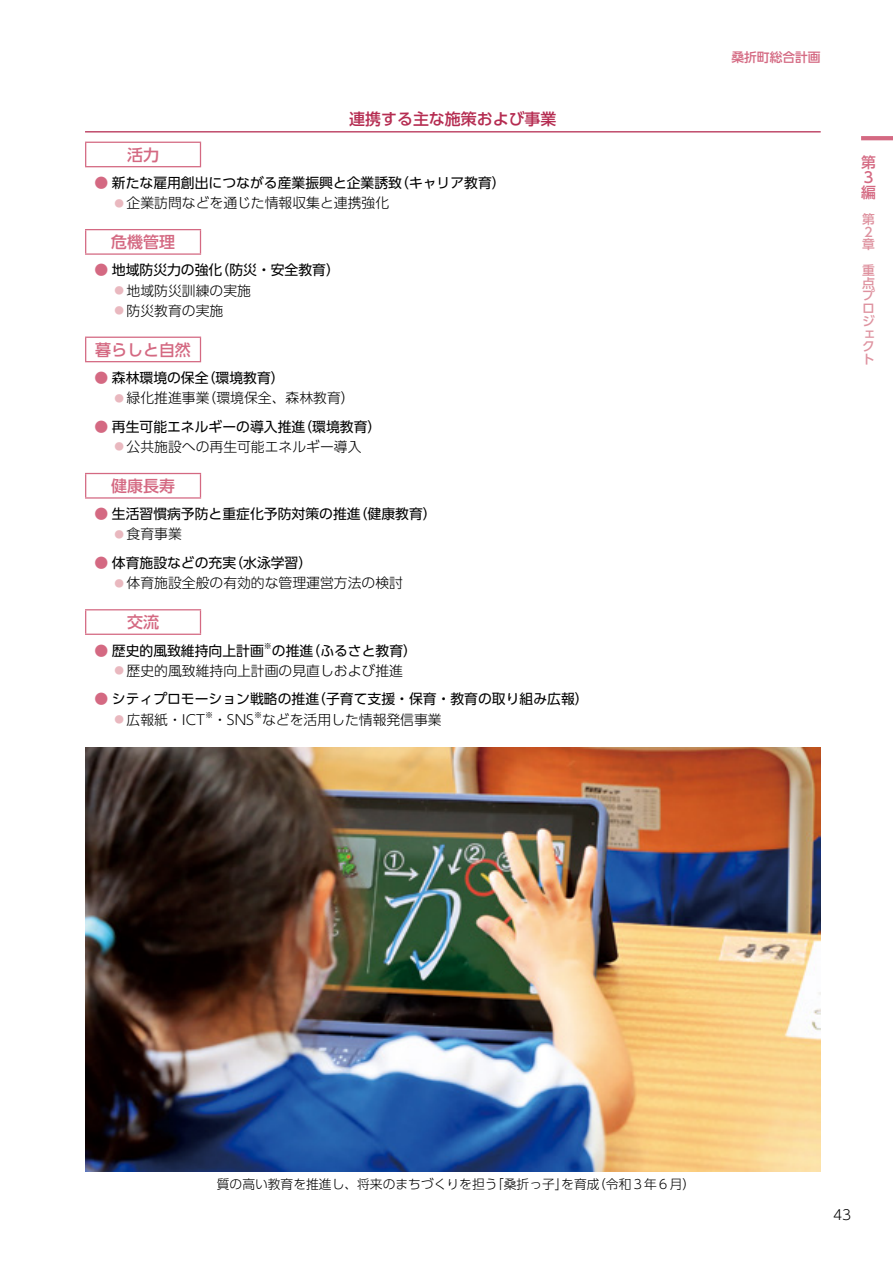
<style>
.page{position:relative;width:893px;height:1263px;background:#fff}
.page>*{position:absolute;margin:0;border:0;box-sizing:border-box;transform-origin:0 0}
.t1{font:500 15.9px "UD Shin Go Pr 6 N";color:#d46982}
.t2{font:500 15.9px "UD Shin Go Pr 6 N";color:#b52c51}
.t3{font:500 14.85px/14.9px "UD Shin Go Pr 6 N";color:#d46982}
.t4{font:13.8px "UD Shin Go Pr 6 N";color:#000}
.t5{font:300 13.8px "UD Shin Go Pr 6 N";color:#000}
.t6{font:300 12.75px "UD Shin Go Pr 6 N";color:#000}
.t7{font:500 12.75px/12.8px "UD Shin Go Pr 6 N";color:#de929f}
.t8{font:500 12.75px "UD Shin Go Pr 6 N";color:#d46982}
.t9{font:300 8.1px "UD Shin Go Pr 6 N";color:#000}
.t10{font:8.1px "UD Shin Go Pr 6 N";color:#000}
.s1{color:#d46982}
.s2{font-size:9.6px;color:#e9b8bf}
</style>
<div class="page">
<hr style="left:85px;top:131px;width:736px;height:1px;background:#b52c51">
<svg style="left:85px;top:143px;width:1px;height:23px"></svg>
<hr style="left:85px;top:142px;width:116px;height:1px;background:#d46982">
<svg style="left:200px;top:143px;width:1px;height:23px"></svg>
<hr style="left:85px;top:166px;width:116px;height:1px;background:#d46982">
<svg style="left:85px;top:230px;width:1px;height:23px"></svg>
<hr style="left:85px;top:229px;width:116px;height:1px;background:#d46982">
<svg style="left:200px;top:230px;width:1px;height:23px"></svg>
<hr style="left:85px;top:253px;width:116px;height:2px;background:#d46982">
<svg style="left:85px;top:338px;width:1px;height:23px"></svg>
<hr style="left:85px;top:337px;width:116px;height:1px;background:#d46982">
<svg style="left:200px;top:338px;width:1px;height:23px"></svg>
<hr style="left:85px;top:361px;width:116px;height:1px;background:#d46982">
<svg style="left:85px;top:474px;width:1px;height:23px"></svg>
<hr style="left:85px;top:473px;width:116px;height:1px;background:#d46982">
<svg style="left:200px;top:474px;width:1px;height:23px"></svg>
<hr style="left:85px;top:497px;width:116px;height:2px;background:#d46982">
<svg style="left:85px;top:610px;width:1px;height:24px"></svg>
<hr style="left:85px;top:609px;width:116px;height:1px;background:#d46982">
<svg style="left:200px;top:610px;width:1px;height:24px"></svg>
<hr style="left:85px;top:634px;width:116px;height:1px;background:#d46982">
<img style="left:85px;top:747px;width:736px;height:424px">
<hr style="left:861px;top:136px;width:32px;height:4px;background:#d46982">
<p class="t2" style="left:349px;top:106px;width:209px">連携する主な施策および事業</p>
<p class="t1" style="left:127px;top:142px;width:33px">活力</p>
<p class="t4" style="left:95px;top:172px;width:413px"><span class="s1">●</span> 新たな雇用創出につながる産業振興と企業誘致（キャリア教育）</p>
<p class="t5" style="left:115px;top:192px;width:276px"><span class="s2">●</span> 企業訪問などを通じた情報収集と連携強化</p>
<p class="t1" style="left:111px;top:229px;width:65px">危機管理</p>
<p class="t4" style="left:95px;top:259px;width:247px"><span class="s1">●</span> 地域防災力の強化（防災・安全教育）</p>
<p class="t5" style="left:115px;top:279px;width:138px"><span class="s2">●</span> 地域防災訓練の実施</p>
<p class="t5" style="left:115px;top:299px;width:110px"><span class="s2">●</span> 防災教育の実施</p>
<p class="t1" style="left:95px;top:337px;width:97px">暮らしと自然</p>
<p class="t4" style="left:95px;top:367px;width:192px"><span class="s1">●</span> 森林環境の保全（環境教育）</p>
<p class="t5" style="left:115px;top:387px;width:241px"><span class="s2">●</span> 緑化推進事業（環境保全、森林教育）</p>
<p class="t4" style="left:95px;top:415px;width:288px"><span class="s1">●</span> 再生可能エネルギーの導入推進（環境教育）</p>
<p class="t5" style="left:115px;top:436px;width:248px"><span class="s2">●</span> 公共施設への再生可能エネルギー導入</p>
<p class="t1" style="left:111px;top:473px;width:65px">健康長寿</p>
<p class="t4" style="left:95px;top:503px;width:344px"><span class="s1">●</span> 生活習慣病予防と重症化予防対策の推進（健康教育）</p>
<p class="t5" style="left:115px;top:523px;width:69px"><span class="s2">●</span> 食育事業</p>
<p class="t4" style="left:95px;top:552px;width:219px"><span class="s1">●</span> 体育施設などの充実（水泳学習）</p>
<p class="t5" style="left:115px;top:572px;width:290px"><span class="s2">●</span> 体育施設全般の有効的な管理運営方法の検討</p>
<p class="t1" style="left:127px;top:609px;width:33px">交流</p>
<p class="t4" style="left:95px;top:639px;width:171px"><span class="s1">●</span> 歴史的風致維持向上計画</p>
<p class="t10" style="left:264px;top:639px;width:10px">※</p>
<p class="t4" style="left:272px;top:639px;width:147px">の推進（ふるさと教育）</p>
<p class="t5" style="left:115px;top:659px;width:290px"><span class="s2">●</span> 歴史的風致維持向上計画の見直しおよび推進</p>
<p class="t4" style="left:95px;top:688px;width:496px"><span class="s1">●</span> シティプロモーション戦略の推進（子育て支援・保育・教育の取り組み広報）</p>
<p class="t5" style="left:115px;top:708px;width:92px"><span class="s2">●</span> 広報紙・ICT</p>
<p class="t9" style="left:205px;top:708px;width:10px">※</p>
<p class="t5" style="left:213px;top:708px;width:42px">・SNS</p>
<p class="t9" style="left:254px;top:708px;width:10px">※</p>
<p class="t5" style="left:262px;top:708px;width:181px">などを活用した情報発信事業</p>
<p class="t8" style="left:731px;top:47px;width:91px">桑折町総合計画</p>
<p class="t3" style="left:861px;top:155px;width:16px">第<br>３編</p>
<p class="t7" style="left:862px;top:212px;width:14px">第<br>２章</p>
<p class="t7" style="left:862px;top:263px;width:14px">重点プロジェクト</p>
<p class="t6" style="left:217px;top:1174px;width:480px">質の高い教育を推進し、将来のまちづくりを担う「桑折っ子」を育成（令和３年６月）</p>
<p class="t5" style="left:833px;top:1204px;width:20px">43</p>
</div>
